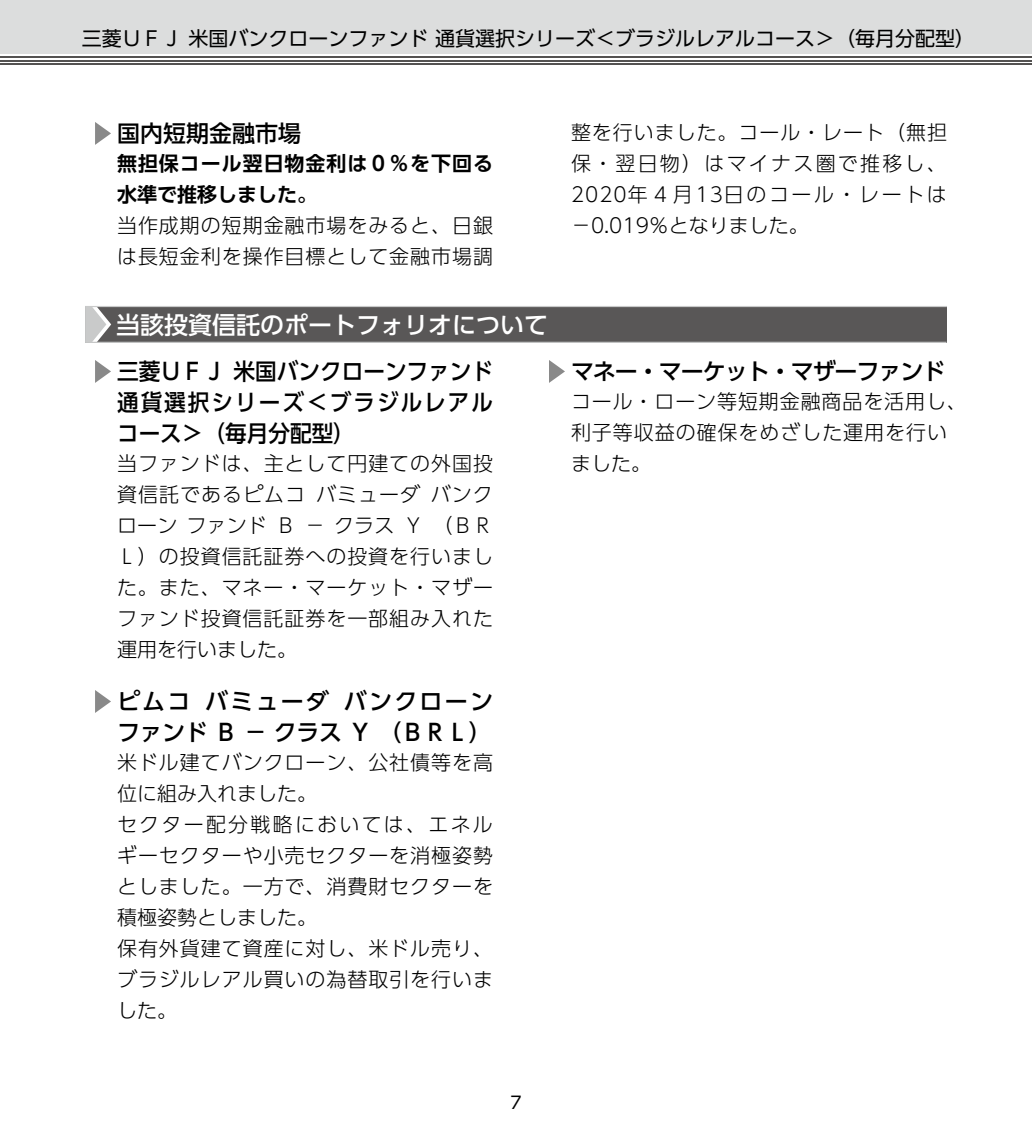
<style>
.page{position:relative;width:1032px;height:1134px;background:#fff}
.page>*{position:absolute;margin:0;border:0;box-sizing:border-box;transform-origin:0 0}
.t1{font:500 24px "UD Shin Go Pro";color:#fff}
.t2{font:500 23px/31px "UD Shin Go Pro";color:#000;text-align:justify;scale:.94 1}
.t3{font:500 23px/31px "UD Shin Go Pro";letter-spacing:.095em;color:#000}
.t4{font:500 23px "UD Shin Go Pro";letter-spacing:-.045em;color:#000}
.t5{font:500 23px "UD Shin Go Pro";color:#000}
.t6{font:300 20px/31px "UD Shin Go Pro";letter-spacing:.045em;color:#000}
.t7{font:20px "UD Shin Go Pro";color:#000}
.t8{font:700 20px/31px "UD Shin Go Pro De";letter-spacing:.045em;color:#000}
.t9{font:17px "UD Shin Go Pro";color:#000}
</style>
<div class="page">
<div style="left:0;top:0;width:1032px;height:54px;background:#dcdddd"></div>
<hr style="left:0;top:63px;width:1032px;height:2px;background:#545251">
<hr style="left:0;top:60px;width:1032px;height:1px;background:#545251">
<hr style="left:0;top:56px;width:1032px;height:2px;background:#545251">
<svg style="left:95px;top:122px;width:16px;height:23px"></svg>
<div style="left:85px;top:306px;width:862px;height:36px;background:#595757"></div>
<hr style="left:85px;top:342px;width:861px;height:1px;background:#c9caca">
<hr style="left:85px;top:306px;width:862px;height:1px;background:#c9caca">
<svg style="left:85px;top:307px;width:26px;height:35px"></svg>
<svg style="left:95px;top:360px;width:16px;height:23px"></svg>
<svg style="left:95px;top:690px;width:16px;height:23px"></svg>
<svg style="left:549px;top:360px;width:16px;height:23px"></svg>
<p class="t7" style="left:82px;top:22px;width:895px">三菱ＵＦＪ 米国バンクローンファンド 通貨選択シリーズ＜ブラジルレアルコース＞（毎月分配型）</p>
<p class="t5" style="left:117px;top:115px;width:185px">国内短期金融市場</p>
<p class="t8" style="left:117px;top:147px;width:377px">無担保コール翌日物金利は０％を下回る水準で推移しました。</p>
<p class="t6" style="left:117px;top:209px;width:377px">当作成期の短期金融市場をみると、日銀は長短金利を操作目標として金融市場調</p>
<p class="t1" style="left:116px;top:305px;width:433px">当該投資信託のポートフォリオについて</p>
<p class="t2" style="left:117px;top:355px;width:402px">三菱ＵＦＪ 米国バンクローンファンド通貨選択シリーズ＜ブラジルレアルコース＞（毎月分配型）</p>
<p class="t6" style="left:117px;top:447px;width:378px;text-align:justify">当ファンドは、主として円建ての外国投資信託であるピムコバミューダバンクローンファンドＢ－クラスＹ（ＢＲＬ）の投資信託証券への投資を行いました。また、マネー・マーケット・マザーファンド投資信託証券を一部組み入れた運用を行いました。</p>
<p class="t3" style="left:117px;top:685px;width:377px">ピムコ バミューダ バンクローンファンド Ｂ － クラス Ｙ （ＢＲＬ）</p>
<p class="t6" style="left:117px;top:746px;width:377px">米ドル建てバンクローン、公社債等を高位に組み入れました。<br>セクター配分戦略においては、エネルギーセクターや小売セクターを消極姿勢としました。一方で、消費財セクターを積極姿勢としました。<br>保有外貨建て資産に対し、米ドル売り、ブラジルレアル買いの為替取引を行いました。</p>
<p class="t6" style="left:571px;top:116px;width:377px;text-align:justify">整を行いました。コール・レート（無担保・翌日物）はマイナス圏で推移し、2020年４月13日のコール・レートは－0.019％となりました。</p>
<p class="t4" style="left:571px;top:353px;width:376px">マネー・マーケット・マザーファンド</p>
<p class="t6" style="left:571px;top:385px;width:397px">コール・ローン等短期金融商品を活用し、利子等収益の確保をめざした運用を行いました。</p>
<p class="t9" style="left:510px;top:1089px;width:13px">7</p>
</div>
